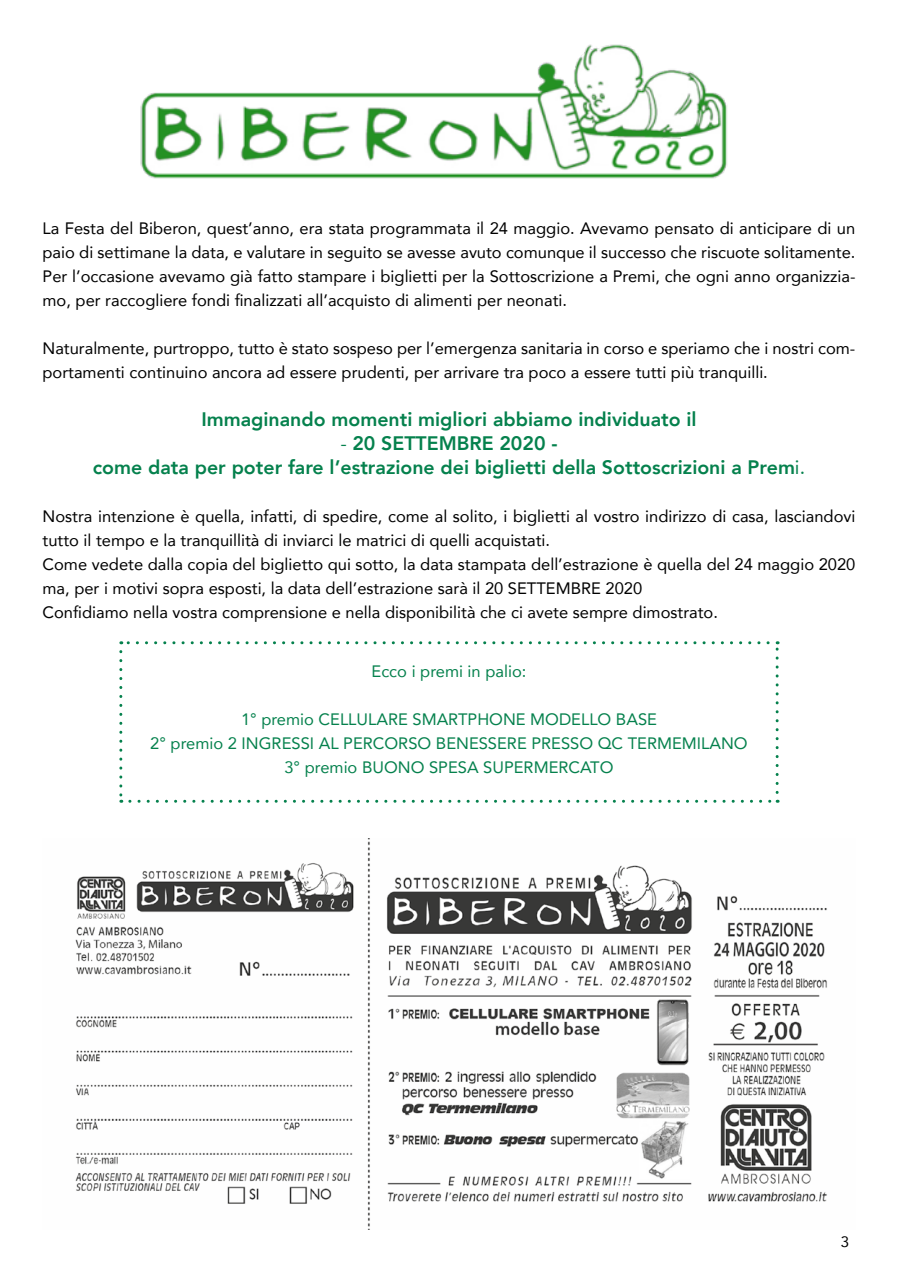
<style>
.page{position:relative;width:898px;height:1272px;background:#fff}
.page>*{position:absolute;margin:0;border:0;box-sizing:border-box;transform-origin:0 0}
.t1{font:800 19.5px/24px "Avenir";color:#05814d;text-align:center}
.t2{font:16.5px/24px "Avenir";color:#000}
.t3{font:16.5px/24px "Avenir";color:#05814d;text-align:center}
.t4{font:15px "Avenir";color:#000}
.s1{font-weight:400}
</style>
<div class="page">
<img style="left:140px;top:44px;width:587px;height:135px">
<img style="left:663px;top:139px;width:50px;height:33px">
<img style="left:75px;top:838px;width:752px;height:391px">
<svg style="left:660px;top:163px;width:4px;height:5px"></svg>
<div style="left:680px;top:138px;width:36px;height:5px;background:#fff"></div>
<svg style="left:119px;top:651px;width:3px;height:151px"></svg>
<svg style="left:130px;top:799px;width:647px;height:3px"></svg>
<svg style="left:775px;top:641px;width:3px;height:151px"></svg>
<svg style="left:121px;top:641px;width:646px;height:3px"></svg>
<p class="t2" style="left:43px;top:216px;width:814px;text-align:justify">La Festa del Biberon, quest’anno, era stata programmata il 24 maggio. Avevamo pensato di anticipare di un paio di settimane la data, e valutare in seguito se avesse avuto comunque il successo che riscuote solitamente.<br>Per l’occasione avevamo già fatto stampare i biglietti per la Sottoscrizione a Premi, che ogni anno organizzia&shy;mo, per raccogliere fondi finalizzati all’acquisto di alimenti per neonati.</p>
<p class="t2" style="left:43px;top:336px;width:814px">Naturalmente, purtroppo, tutto è stato sospeso per l’emergenza sanitaria in corso e speriamo che i nostri com&shy;portamenti continuino ancora ad essere prudenti, per arrivare tra poco a essere tutti più tranquilli.</p>
<p class="t1" style="left:201px;top:407px;width:496px">Immaginando momenti migliori abbiamo individuato il</p>
<p class="t1" style="left:93px;top:431px;width:713px"><span class="s1">-</span> 20 SETTEMBRE 2020 -<br>come data per poter fare l’estrazione dei biglietti della Sottoscrizioni a Prem<span class="s1">i.</span></p>
<p class="t2" style="left:43px;top:504px;width:814px">Nostra intenzione è quella, infatti, di spedire, come al solito, i biglietti al vostro indirizzo di casa, lasciandovi tutto il tempo e la tranquillità di inviarci le matrici di quelli acquistati.<br>Come vedete dalla copia del biglietto qui sotto, la data stampata dell’estrazione è quella del 24 maggio 2020 ma, per i motivi sopra esposti, la data dell’estrazione sarà il 20 SETTEMBRE 2020<br>Confidiamo nella vostra comprensione e nella disponibilità che ci avete sempre dimostrato.</p>
<p class="t3" style="left:371px;top:658px;width:156px">Ecco i premi in palio:</p>
<p class="t3" style="left:150px;top:706px;width:598px">1° premio CELLULARE SMARTPHONE MODELLO BASE<br>2° premio 2 INGRESSI AL PERCORSO BENESSERE PRESSO QC TERMEMILANO<br>3° premio BUONO SPESA SUPERMERCATO</p>
<p class="t4" style="left:840px;top:1229px;width:10px">3</p>
</div>
